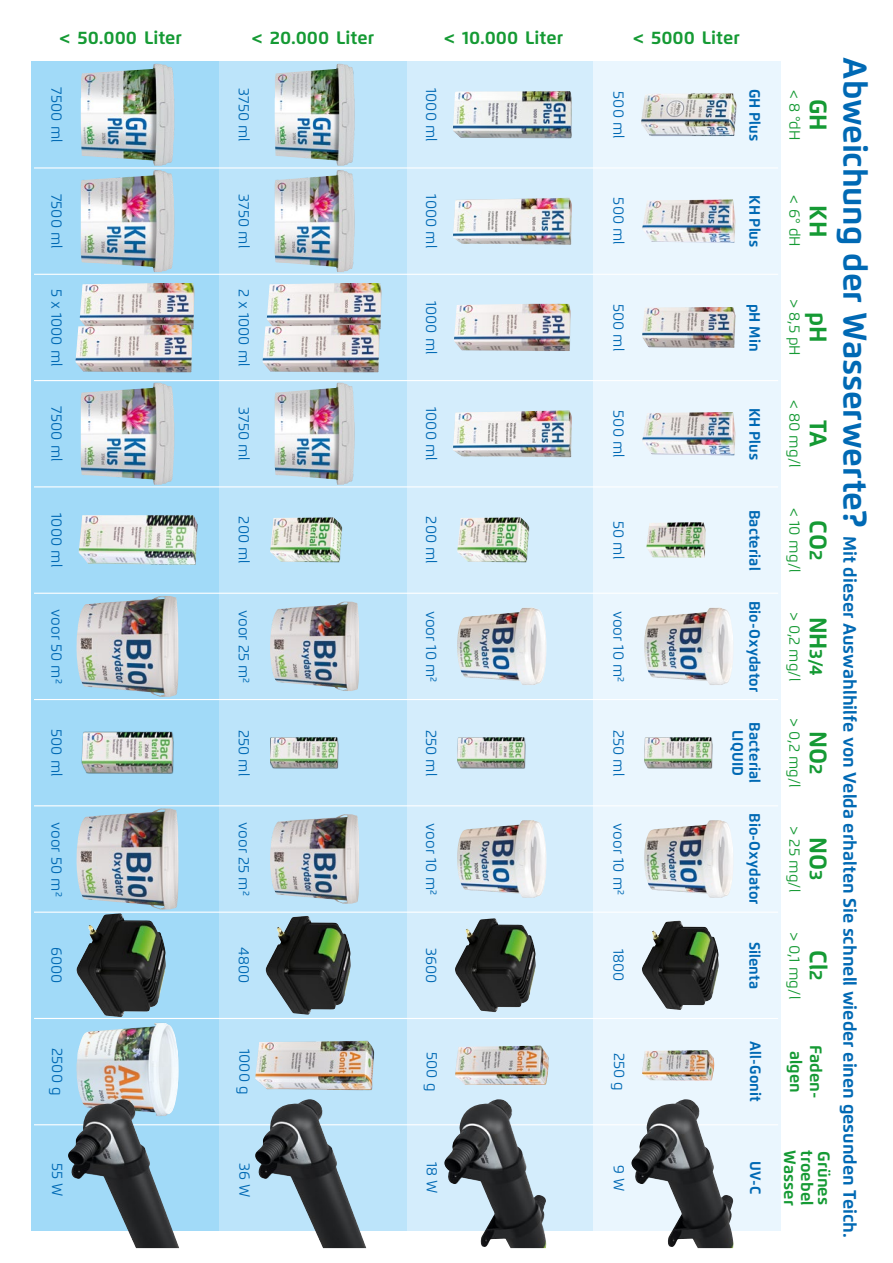
<style>
.page{position:relative;width:893px;height:1263px;background:#fff}
.page>*{position:absolute;margin:0;border:0;box-sizing:border-box;transform-origin:0 0}
.t1{font:700 24px "Flexo";color:#159a34}
.t2{font:700 18px "Flexo";color:#0069b4}
.t3{font:700 18px "Flexo";color:#159a34}
.t4{font:700 16.5px/20px "Flexo";color:#159a34;text-align:center}
.t5{font:15px "Flexo";letter-spacing:.005em;color:#0069b4}
.t6{font:700 15px "Flexo";letter-spacing:.005em;color:#0069b4}
.t7{font:15px "Flexo";letter-spacing:.01em;color:#159a34}
.s1{font-size:33px}
.s2{font-size:18px}
.s3{font-size:24px}
</style>
<div class="page">
<div style="left:406px;top:62px;width:187px;height:1169px;background:#d4edfc"></div>
<div style="left:219px;top:62px;width:187px;height:1169px;background:#bce4fa"></div>
<div style="left:593px;top:62px;width:187px;height:1169px;background:#eaf6fe"></div>
<div style="left:32px;top:62px;width:187px;height:1169px;background:#a1daf8"></div>
<hr style="left:34px;top:167px;width:744px;height:2px;background:#fff">
<hr style="left:34px;top:699px;width:744px;height:1px;background:#fff">
<hr style="left:34px;top:805px;width:744px;height:1px;background:#fff">
<hr style="left:34px;top:1018px;width:744px;height:1px;background:#fff">
<hr style="left:34px;top:1124px;width:744px;height:1px;background:#fff">
<hr style="left:34px;top:274px;width:744px;height:1px;background:#fff">
<hr style="left:34px;top:380px;width:744px;height:1px;background:#fff">
<hr style="left:34px;top:486px;width:744px;height:1px;background:#fff">
<hr style="left:34px;top:593px;width:744px;height:1px;background:#fff">
<hr style="left:34px;top:911px;width:744px;height:2px;background:#fff">
<img style="left:270px;top:517px;width:72px;height:45px">
<img style="left:646px;top:522px;width:60px;height:36px">
<img style="left:644px;top:820px;width:89px;height:78px">
<img style="left:255px;top:1041px;width:119px;height:49px">
<img style="left:642px;top:1050px;width:73px;height:30px">
<img style="left:76px;top:1023px;width:103px;height:76px">
<img style="left:455px;top:1045px;width:94px;height:40px">
<img style="left:444px;top:1099px;width:104px;height:149px">
<img style="left:642px;top:921px;width:77px;height:89px">
<img style="left:642px;top:199px;width:94px;height:44px">
<img style="left:642px;top:307px;width:94px;height:41px">
<img style="left:454px;top:304px;width:117px;height:47px">
<img style="left:453px;top:91px;width:119px;height:48px">
<img style="left:453px;top:197px;width:119px;height:48px">
<img style="left:81px;top:64px;width:93px;height:102px">
<img style="left:81px;top:170px;width:93px;height:102px">
<img style="left:641px;top:94px;width:96px;height:42px">
<img style="left:275px;top:64px;width:80px;height:102px">
<img style="left:275px;top:170px;width:80px;height:102px">
<img style="left:267px;top:283px;width:115px;height:46px">
<img style="left:263px;top:325px;width:116px;height:47px">
<img style="left:642px;top:412px;width:94px;height:43px">
<img style="left:453px;top:410px;width:119px;height:47px">
<img style="left:81px;top:383px;width:93px;height:102px">
<img style="left:275px;top:383px;width:80px;height:102px">
<img style="left:79px;top:515px;width:119px;height:50px">
<img style="left:457px;top:517px;width:72px;height:45px">
<img style="left:266px;top:916px;width:85px;height:99px">
<img style="left:77px;top:913px;width:89px;height:104px">
<img style="left:455px;top:918px;width:81px;height:94px">
<img style="left:270px;top:814px;width:89px;height:90px">
<img style="left:457px;top:820px;width:89px;height:78px">
<img style="left:77px;top:808px;width:102px;height:101px">
<img style="left:644px;top:608px;width:89px;height:77px">
<img style="left:270px;top:602px;width:89px;height:89px">
<img style="left:457px;top:608px;width:89px;height:77px">
<img style="left:77px;top:596px;width:102px;height:101px">
<img style="left:254px;top:1099px;width:112px;height:149px">
<img style="left:68px;top:1099px;width:111px;height:149px">
<img style="left:631px;top:1099px;width:103px;height:149px">
<img style="left:80px;top:283px;width:115px;height:46px">
<img style="left:75px;top:325px;width:117px;height:47px">
<div style="left:81px;top:732px;width:93px;height:42px;background:#000;opacity:.5"></div>
<img style="left:82px;top:732px;width:91px;height:41px">
<div style="left:644px;top:737px;width:69px;height:32px;background:#000;opacity:.5"></div>
<img style="left:644px;top:737px;width:68px;height:31px">
<div style="left:457px;top:737px;width:69px;height:32px;background:#000;opacity:.5"></div>
<img style="left:457px;top:737px;width:68px;height:31px">
<div style="left:270px;top:737px;width:69px;height:32px;background:#000;opacity:.5"></div>
<img style="left:270px;top:737px;width:68px;height:31px">
<p class="t3" style="left:60px;top:27px;width:124px">&lt; 50.000 Liter</p>
<p class="t3" style="left:252px;top:27px;width:124px">&lt; 20.000 Liter</p>
<p class="t3" style="left:444px;top:27px;width:121px">&lt; 10.000 Liter</p>
<p class="t3" style="left:633px;top:27px;width:108px">&lt; 5000 Liter</p>
<p class="t2" style="left:861px;top:57px;width:1182px;rotate:90deg"><span class="s1">Abweichung der Wasserwerte?</span> Mit dieser Auswahlhilfe von Velda erhalten Sie schnell wieder einen gesunden Teich.</p>
<p class="t5" style="left:66px;top:87px;width:56px;rotate:90deg">7500 ml</p>
<p class="t5" style="left:253px;top:88px;width:55px;rotate:90deg">3750 ml</p>
<p class="t5" style="left:440px;top:88px;width:55px;rotate:90deg">1000 ml</p>
<p class="t5" style="left:628px;top:91px;width:49px;rotate:90deg">500 ml</p>
<p class="t6" style="left:764px;top:89px;width:54px;rotate:90deg">GH Plus</p>
<p class="t7" style="left:804px;top:90px;width:52px;rotate:90deg">&lt; 8 °dH</p>
<h1 class="t1" style="left:833px;top:99px;width:34px;rotate:90deg">GH</h1>
<p class="t5" style="left:66px;top:194px;width:56px;rotate:90deg">7500 ml</p>
<p class="t5" style="left:253px;top:194px;width:55px;rotate:90deg">3750 ml</p>
<p class="t5" style="left:440px;top:194px;width:55px;rotate:90deg">1000 ml</p>
<p class="t5" style="left:628px;top:197px;width:49px;rotate:90deg">500 ml</p>
<p class="t6" style="left:764px;top:195px;width:54px;rotate:90deg">KH Plus</p>
<p class="t7" style="left:804px;top:195px;width:53px;rotate:90deg">&lt; 6° dH</p>
<h1 class="t1" style="left:833px;top:205px;width:33px;rotate:90deg">KH</h1>
<p class="t5" style="left:66px;top:289px;width:79px;rotate:90deg">5 x 1000 ml</p>
<p class="t5" style="left:253px;top:289px;width:79px;rotate:90deg">2 x 1000 ml</p>
<p class="t5" style="left:440px;top:301px;width:55px;rotate:90deg">1000 ml</p>
<p class="t5" style="left:628px;top:304px;width:49px;rotate:90deg">500 ml</p>
<p class="t6" style="left:764px;top:304px;width:49px;rotate:90deg">pH Min</p>
<p class="t7" style="left:804px;top:299px;width:58px;rotate:90deg">&gt; 8,5 pH</p>
<h1 class="t1" style="left:833px;top:312px;width:32px;rotate:90deg">pH</h1>
<p class="t7" style="left:804px;top:400px;width:69px;rotate:90deg">&lt; 80 mg/l</p>
<p class="t5" style="left:66px;top:406px;width:56px;rotate:90deg">7500 ml</p>
<p class="t5" style="left:253px;top:407px;width:55px;rotate:90deg">3750 ml</p>
<p class="t5" style="left:440px;top:407px;width:55px;rotate:90deg">1000 ml</p>
<p class="t5" style="left:628px;top:410px;width:49px;rotate:90deg">500 ml</p>
<p class="t6" style="left:764px;top:408px;width:54px;rotate:90deg">KH Plus</p>
<h1 class="t1" style="left:833px;top:420px;width:29px;rotate:90deg">TA</h1>
<p class="t6" style="left:764px;top:510px;width:62px;rotate:90deg">Bacterial</p>
<p class="t7" style="left:804px;top:508px;width:66px;rotate:90deg">&lt; 10 mg/l</p>
<p class="t5" style="left:66px;top:513px;width:55px;rotate:90deg">1000 ml</p>
<p class="t5" style="left:253px;top:516px;width:49px;rotate:90deg">200 ml</p>
<p class="t5" style="left:440px;top:516px;width:49px;rotate:90deg">200 ml</p>
<h1 class="t1" style="left:833px;top:520px;width:41px;rotate:90deg">CO<span class="s2">2</span></h1>
<p class="t5" style="left:628px;top:521px;width:40px;rotate:90deg">50 ml</p>
<p class="t6" style="left:764px;top:601px;width:93px;rotate:90deg">Bio-Oxydator</p>
<p class="t5" style="left:66px;top:609px;width:76px;rotate:90deg">voor 50 m2</p>
<p class="t5" style="left:253px;top:610px;width:75px;rotate:90deg">voor 25 m2</p>
<p class="t5" style="left:440px;top:610px;width:73px;rotate:90deg">voor 10 m2</p>
<p class="t5" style="left:628px;top:610px;width:73px;rotate:90deg">voor 10 m2</p>
<p class="t7" style="left:804px;top:612px;width:71px;rotate:90deg">&gt; 0,2 mg/l</p>
<p class="t3" style="left:827px;top:617px;width:61px;rotate:90deg"><span class="s3">NH</span>3/4</p>
<p class="t7" style="left:804px;top:718px;width:71px;rotate:90deg">&gt; 0,2 mg/l</p>
<p class="t6" style="left:764px;top:722px;width:62px;rotate:90deg">Bacterial</p>
<p class="t5" style="left:66px;top:729px;width:49px;rotate:90deg">500 ml</p>
<p class="t5" style="left:253px;top:729px;width:48px;rotate:90deg">250 ml</p>
<p class="t5" style="left:440px;top:729px;width:48px;rotate:90deg">250 ml</p>
<p class="t5" style="left:628px;top:729px;width:48px;rotate:90deg">250 ml</p>
<p class="t6" style="left:747px;top:730px;width:48px;rotate:90deg">LIQUID</p>
<h1 class="t1" style="left:833px;top:731px;width:45px;rotate:90deg">NO<span class="s2">2</span></h1>
<p class="t6" style="left:764px;top:813px;width:93px;rotate:90deg">Bio-Oxydator</p>
<p class="t5" style="left:66px;top:822px;width:76px;rotate:90deg">voor 50 m2</p>
<p class="t5" style="left:253px;top:822px;width:75px;rotate:90deg">voor 25 m2</p>
<p class="t5" style="left:440px;top:823px;width:73px;rotate:90deg">voor 10 m2</p>
<p class="t5" style="left:628px;top:823px;width:73px;rotate:90deg">voor 10 m2</p>
<p class="t7" style="left:804px;top:826px;width:68px;rotate:90deg">&gt; 25 mg/l</p>
<h1 class="t1" style="left:833px;top:837px;width:45px;rotate:90deg">NO<span class="s2">3</span></h1>
<p class="t7" style="left:804px;top:931px;width:69px;rotate:90deg">&gt; 0,1 mg/l</p>
<p class="t6" style="left:764px;top:942px;width:49px;rotate:90deg">Silenta</p>
<p class="t5" style="left:66px;top:947px;width:38px;rotate:90deg">6000</p>
<p class="t5" style="left:253px;top:947px;width:38px;rotate:90deg">4800</p>
<p class="t5" style="left:440px;top:947px;width:37px;rotate:90deg">3600</p>
<p class="t5" style="left:628px;top:949px;width:34px;rotate:90deg">1800</p>
<h1 class="t1" style="left:833px;top:950px;width:32px;rotate:90deg">Cl<span class="s2">2</span></h1>
<p class="t6" style="left:765px;top:1041px;width:62px;rotate:90deg">All-Gonit</p>
<p class="t4" style="left:826px;top:1045px;width:55px;rotate:90deg">Faden&shy;algen</p>
<p class="t5" style="left:66px;top:1048px;width:49px;rotate:90deg">2500 g</p>
<p class="t5" style="left:254px;top:1049px;width:47px;rotate:90deg">1000 g</p>
<p class="t5" style="left:441px;top:1052px;width:41px;rotate:90deg">500 g</p>
<p class="t5" style="left:628px;top:1052px;width:40px;rotate:90deg">250 g</p>
<p class="t4" style="left:800px;top:1150px;width:57px;rotate:90deg">Wasser</p>
<p class="t4" style="left:817px;top:1150px;width:57px;rotate:90deg">troebel</p>
<p class="t4" style="left:834px;top:1151px;width:55px;rotate:90deg">Grünes</p>
<p class="t5" style="left:66px;top:1163px;width:35px;rotate:90deg">55 W</p>
<p class="t5" style="left:254px;top:1163px;width:36px;rotate:90deg">36 W</p>
<p class="t5" style="left:441px;top:1162px;width:33px;rotate:90deg">18 W</p>
<p class="t5" style="left:628px;top:1165px;width:28px;rotate:90deg">9 W</p>
<p class="t6" style="left:765px;top:1161px;width:35px;rotate:90deg">UV-C</p>
</div>
